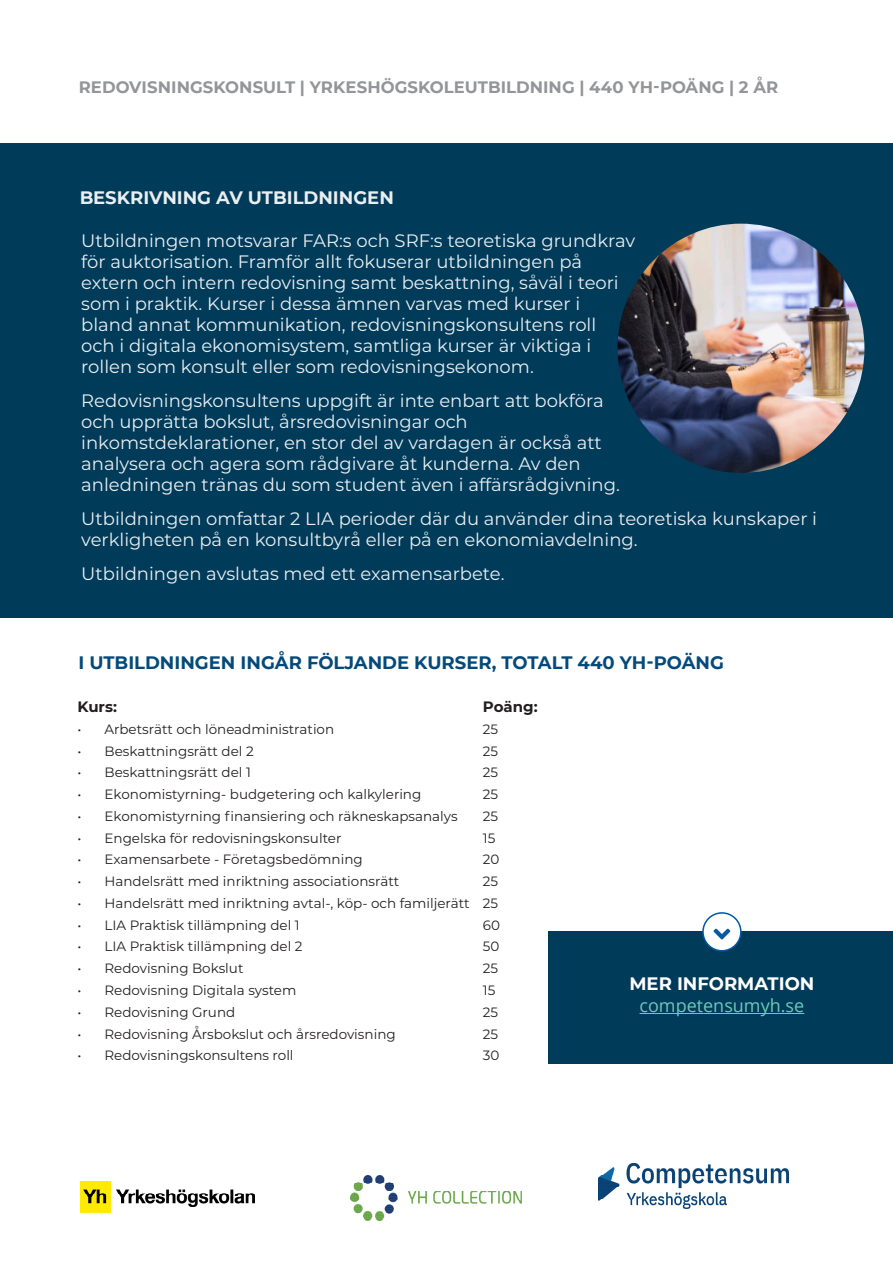
<style>
.page{position:relative;width:893px;height:1263px;background:#fff}
.page>*{position:absolute;margin:0;border:0;box-sizing:border-box;transform-origin:0 0}
.t1{font:18px/21px "Montserrat";color:#fff}
.t2{font:700 18px "Montserrat";color:#034a7a}
.t3{font:700 18px "Montserrat";color:#fff}
.BRÖD_nytt_stycke{font:18px "Open Sans";color:#6fc8ba}
.t4{font:700 16.5px "Montserrat";letter-spacing:.005em;color:#939598}
.BRÖD_nytt_stycke-2{font:700 15px "Montserrat";color:#231f20}
.BRÖD_nytt_stycke-3{font:13.5px "Montserrat";color:#231f20}
</style>
<div class="page">
<div style="left:0;top:143px;width:893px;height:475px;background:#003b5a"></div>
<img style="left:81px;top:1181px;width:174px;height:31px">
<img style="left:351px;top:1175px;width:170px;height:45px">
<img style="left:617px;top:224px;width:247px;height:249px">
<div style="left:549px;top:932px;width:344px;height:132px;background:#003b5a"></div>
<hr style="left:639px;top:1013px;width:165px;height:1px;background:#6fc8ba">
<div style="left:703px;top:913px;width:38px;height:38px;background:#fff;border-radius:50%"></div>
<div style="left:702px;top:912px;width:40px;height:39px;border:2px solid #0157a5;border-radius:50%"></div>
<svg style="left:714px;top:929px;width:16px;height:10px"></svg>
<img style="left:599px;top:1163px;width:190px;height:46px">
<p class="t4" style="left:79px;top:75px;width:701px">REDOVISNINGSKONSULT | YRKESHÖGSKOLEUTBILDNING | 440 YH-POÄNG | 2 ÅR</p>
<p class="t3" style="left:79px;top:185px;width:316px">BESKRIVNING AV UTBILDNINGEN</p>
<p class="t1" style="left:81px;top:230px;width:556px">Utbildningen motsvarar FAR:s och SRF:s teoretiska grundkrav för auktorisation. Framför allt fokuserar utbildningen på extern och intern redovisning samt beskattning, såväl i teori som i praktik. Kurser i dessa ämnen varvas med kurser i bland annat kommunikation, redovisningskonsultens roll<br>och i digitala ekonomisystem, samtliga kurser är viktiga i rollen som konsult eller som redovisningsekonom.</p>
<p class="t1" style="left:81px;top:389px;width:540px">Redovisningskonsultens uppgift är inte enbart att bokföra och upprätta bokslut, årsredovisningar och inkomstdeklarationer, en stor del av vardagen är också att analysera och agera som rådgivare åt kunderna. Av den anledningen tränas du som student även i affärsrådgivning.</p>
<p class="t1" style="left:81px;top:507px;width:737px">Utbildningen omfattar 2 LIA perioder där du använder dina teoretiska kunskaper i verkligheten på en konsultbyrå eller på en ekonomiavdelning.</p>
<p class="t1" style="left:81px;top:562px;width:425px">Utbildningen avslutas med ett examensarbete.</p>
<p class="t2" style="left:78px;top:649px;width:647px">I UTBILDNINGEN INGÅR FÖLJANDE KURSER, TOTALT 440 YH-POÄNG</p>
<p class="BRÖD_nytt_stycke-2" style="left:78px;top:696px;width:41px">Kurs:</p>
<p class="BRÖD_nytt_stycke-3" style="left:78px;top:720px;width:258px">• Arbetsrätt och löneadministration</p>
<p class="BRÖD_nytt_stycke-3" style="left:78px;top:741px;width:178px">• Beskattningsrätt del 2</p>
<p class="BRÖD_nytt_stycke-3" style="left:78px;top:763px;width:175px">• Beskattningsrätt del 1</p>
<p class="BRÖD_nytt_stycke-3" style="left:78px;top:785px;width:345px">• Ekonomistyrning- budgetering och kalkylering</p>
<p class="BRÖD_nytt_stycke-3" style="left:78px;top:807px;width:382px">• Ekonomistyrning finansiering och räkneskapsanalys</p>
<p class="BRÖD_nytt_stycke-3" style="left:78px;top:829px;width:265px">• Engelska för redovisningskonsulter</p>
<p class="BRÖD_nytt_stycke-3" style="left:78px;top:850px;width:287px">• Examensarbete - Företagsbedömning</p>
<p class="BRÖD_nytt_stycke-3" style="left:78px;top:872px;width:323px">• Handelsrätt med inriktning associationsrätt</p>
<p class="BRÖD_nytt_stycke-3" style="left:78px;top:894px;width:394px">• Handelsrätt med inriktning avtal-, köp- och familjerätt</p>
<p class="BRÖD_nytt_stycke-3" style="left:78px;top:916px;width:224px">• LIA Praktisk tillämpning del 1</p>
<p class="BRÖD_nytt_stycke-3" style="left:78px;top:937px;width:227px">• LIA Praktisk tillämpning del 2</p>
<p class="BRÖD_nytt_stycke-3" style="left:78px;top:959px;width:167px">• Redovisning Bokslut</p>
<p class="BRÖD_nytt_stycke-3" style="left:78px;top:981px;width:220px">• Redovisning Digitala system</p>
<p class="BRÖD_nytt_stycke-3" style="left:78px;top:1003px;width:159px">• Redovisning Grund</p>
<p class="BRÖD_nytt_stycke-3" style="left:78px;top:1024px;width:320px">• Redovisning Årsbokslut och årsredovisning</p>
<p class="BRÖD_nytt_stycke-3" style="left:78px;top:1046px;width:218px">• Redovisningskonsultens roll</p>
<p class="BRÖD_nytt_stycke-2" style="left:483px;top:696px;width:56px">Poäng:</p>
<p class="BRÖD_nytt_stycke-3" style="left:483px;top:720px;width:17px">25</p>
<p class="BRÖD_nytt_stycke-3" style="left:483px;top:741px;width:17px">25</p>
<p class="BRÖD_nytt_stycke-3" style="left:483px;top:763px;width:17px">25</p>
<p class="BRÖD_nytt_stycke-3" style="left:483px;top:785px;width:17px">25</p>
<p class="BRÖD_nytt_stycke-3" style="left:483px;top:807px;width:17px">25</p>
<p class="BRÖD_nytt_stycke-3" style="left:483px;top:829px;width:14px">15</p>
<p class="BRÖD_nytt_stycke-3" style="left:483px;top:850px;width:18px">20</p>
<p class="BRÖD_nytt_stycke-3" style="left:483px;top:872px;width:17px">25</p>
<p class="BRÖD_nytt_stycke-3" style="left:483px;top:894px;width:17px">25</p>
<p class="BRÖD_nytt_stycke-3" style="left:483px;top:916px;width:19px">60</p>
<p class="BRÖD_nytt_stycke-3" style="left:483px;top:937px;width:18px">50</p>
<p class="BRÖD_nytt_stycke-3" style="left:483px;top:959px;width:17px">25</p>
<p class="BRÖD_nytt_stycke-3" style="left:483px;top:981px;width:14px">15</p>
<p class="BRÖD_nytt_stycke-3" style="left:483px;top:1003px;width:17px">25</p>
<p class="BRÖD_nytt_stycke-3" style="left:483px;top:1024px;width:17px">25</p>
<p class="BRÖD_nytt_stycke-3" style="left:483px;top:1046px;width:18px">30</p>
<p class="t3" style="left:629px;top:971px;width:186px">MER INFORMATION</p>
<p class="BRÖD_nytt_stycke" style="left:639px;top:993px;width:166px">competensumyh.se</p>
</div>
